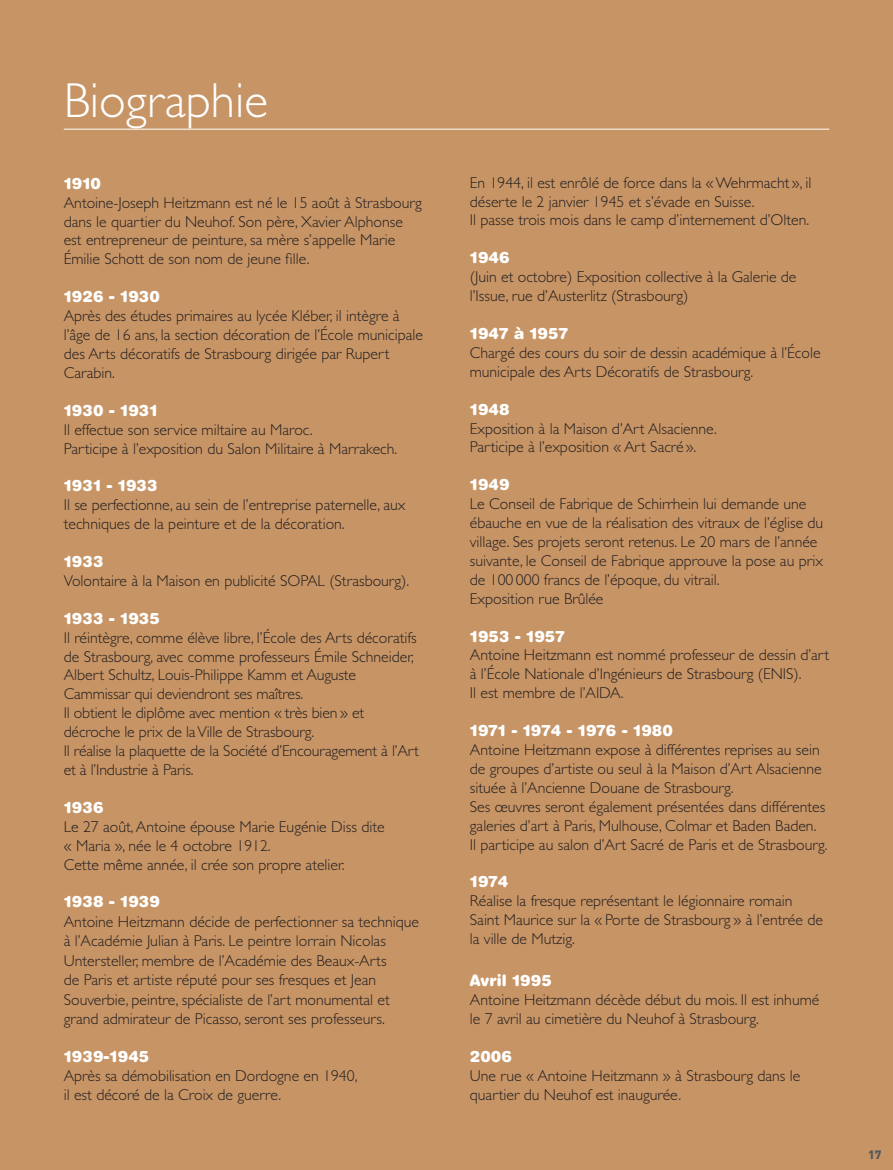
<style>
.page{position:relative;width:893px;height:1170px;background:#fff}
.page>*{position:absolute;margin:0;border:0;box-sizing:border-box;transform-origin:0 0}
.t1{font:300 49.35px "Gill Sans";color:#fff}
.t2{font:300 15.75px/18.9px "Gill Sans";color:#231f20}
.t3{font:900 15.75px "Helvetica Rounded";color:#fff}
.t4{font:900 12px "DIN";color:#57585a}
</style>
<div class="page">
<div style="left:0;top:0;width:893px;height:1169px;background:#c79465"></div>
<hr style="left:64px;top:129px;width:765px;height:1px;background:#fff">
<p class="t1" style="left:64px;top:72px;width:206px">Biographie</p>
<p class="t3" style="left:64px;top:173px;width:39px">1910</p>
<p class="t2" style="left:64px;top:193px;width:360px">Antoine-Joseph Heitzmann est né le 15 août à Strasbourg dans le quartier du Neuhof. Son père, Xavier Alphonse est entrepreneur de peinture, sa mère s’appelle Marie Émilie Schott de son nom de jeune fille.</p>
<p class="t3" style="left:64px;top:286px;width:98px">1926 - 1930</p>
<p class="t2" style="left:64px;top:306px;width:361px">Après des études primaires au lycée Kléber, il intègre à l’âge de 16 ans, la section décoration de l’École municipale des Arts décoratifs de Strasbourg dirigée par Rupert Carabin.</p>
<p class="t3" style="left:64px;top:400px;width:95px">1930 - 1931</p>
<p class="t2" style="left:64px;top:420px;width:335px">Il effectue son service miltaire au Maroc.<br>Participe à l’exposition du Salon Militaire à Marrakech.</p>
<p class="t3" style="left:64px;top:475px;width:95px">1931 - 1933</p>
<p class="t2" style="left:64px;top:495px;width:343px">Il se perfectionne, au sein de l’entreprise paternelle, aux techniques de la peinture et de la décoration.</p>
<p class="t3" style="left:64px;top:551px;width:41px">1933</p>
<p class="t2" style="left:64px;top:571px;width:347px">Volontaire à la Maison en publicité SOPAL (Strasbourg).</p>
<p class="t3" style="left:64px;top:608px;width:98px">1933 - 1935</p>
<p class="t2" style="left:64px;top:628px;width:357px">Il réintègre, comme élève libre, l’École des Arts décoratifs de Strasbourg, avec comme professeurs Émile Schneider, Albert Schultz, Louis-Philippe Kamm et Auguste Cammissar qui deviendront ses maîtres.<br>Il obtient le diplôme avec mention « très bien » et décroche le prix de la Ville de Strasbourg.<br>Il réalise la plaquette de la Société d’Encouragement à l’Art et à l’Industrie à Paris.</p>
<p class="t3" style="left:64px;top:797px;width:41px">1936</p>
<p class="t2" style="left:64px;top:817px;width:322px">Le 27 août, Antoine épouse Marie Eugénie Diss dite « Maria », née le 4 octobre 1912.<br>Cette même année, il crée son propre atelier.</p>
<p class="t3" style="left:64px;top:891px;width:98px">1938 - 1939</p>
<p class="t2" style="left:64px;top:911px;width:357px;line-height:19.5px">Antoine Heitzmann décide de perfectionner sa technique à l’Académie Julian à Paris. Le peintre lorrain Nicolas Untersteller, membre de l’Académie des Beaux-Arts<br>de Paris et artiste réputé pour ses fresques et Jean Souverbie, peintre, spécialiste de l’art monumental et grand admirateur de Picasso, seront ses professeurs.</p>
<p class="t3" style="left:64px;top:1046px;width:87px">1939-1945</p>
<p class="t2" style="left:64px;top:1066px;width:295px">Après sa démobilisation en Dordogne en 1940, il est décoré de la Croix de guerre.</p>
<p class="t2" style="left:470px;top:173px;width:343px">En 1944, il est enrôlé de force dans la «Wehrmacht », il déserte le 2 janvier 1945 et s’évade en Suisse.<br>Il passe trois mois dans le camp d’internement d’Olten.</p>
<p class="t3" style="left:470px;top:247px;width:41px">1946</p>
<p class="t2" style="left:470px;top:268px;width:328px">(Juin et octobre) Exposition collective à la Galerie de l’Issue, rue d’Austerlitz (Strasbourg)</p>
<p class="t3" style="left:470px;top:323px;width:100px">1947 à 1957</p>
<p class="t2" style="left:470px;top:343px;width:352px">Chargé des cours du soir de dessin académique à l’École municipale des Arts Décoratifs de Strasbourg.</p>
<p class="t3" style="left:470px;top:399px;width:41px">1948</p>
<p class="t2" style="left:470px;top:419px;width:249px">Exposition à la Maison d’Art Alsacienne.</p>
<p class="t2" style="left:470px;top:438px;width:228px">Participe à l’exposition « Art Sacré».</p>
<p class="t3" style="left:470px;top:474px;width:41px">1949</p>
<p class="t2" style="left:470px;top:494px;width:355px">Le Conseil de Fabrique de Schirrhein lui demande une ébauche en vue de la réalisation des vitraux de l’église du village. Ses projets seront retenus. Le 20 mars de l’année suivante, le Conseil de Fabrique approuve la pose au prix de 100 000 francs de l’époque, du vitrail.</p>
<p class="t2" style="left:470px;top:589px;width:135px">Exposition rue Brûlée</p>
<p class="t3" style="left:470px;top:625px;width:96px">1953 - 1957</p>
<p class="t2" style="left:470px;top:646px;width:361px">Antoine Heitzmann est nommé professeur de dessin d’art à l’École Nationale d’Ingénieurs de Strasbourg (ENIS).</p>
<p class="t2" style="left:470px;top:683px;width:155px">Il est membre de l’AIDA.</p>
<p class="t3" style="left:470px;top:720px;width:205px">1971 - 1974 - 1976 - 1980</p>
<p class="t2" style="left:470px;top:740px;width:353px">Antoine Heitzmann expose à différentes reprises au sein de groupes d’artiste ou seul à la Maison d’Art Alsacienne située à l’Ancienne Douane de Strasbourg.</p>
<p class="t2" style="left:470px;top:797px;width:357px">Ses œuvres seront également présentées dans différentes galeries d’art à Paris, Mulhouse, Colmar et Baden Baden.</p>
<p class="t2" style="left:470px;top:835px;width:359px">Il participe au salon d’Art Sacré de Paris et de Strasbourg.</p>
<p class="t3" style="left:470px;top:871px;width:40px">1974</p>
<p class="t2" style="left:470px;top:891px;width:355px">Réalise la fresque représentant le légionnaire romain<br>Saint Maurice sur la « Porte de Strasbourg » à l’entrée de la ville de Mutzig.</p>
<p class="t3" style="left:470px;top:970px;width:83px">Avril 1995</p>
<p class="t2" style="left:470px;top:990px;width:351px">Antoine Heitzmann décède début du mois. Il est inhumé le 7 avril au cimetière du Neuhof à Strasbourg.</p>
<p class="t3" style="left:470px;top:1045px;width:44px">2006</p>
<p class="t2" style="left:470px;top:1066px;width:332px">Une rue « Antoine Heitzmann » à Strasbourg dans le quartier du Neuhof est inaugurée.</p>
<p class="t4" style="left:868px;top:1146px;width:15px">17</p>
</div>
